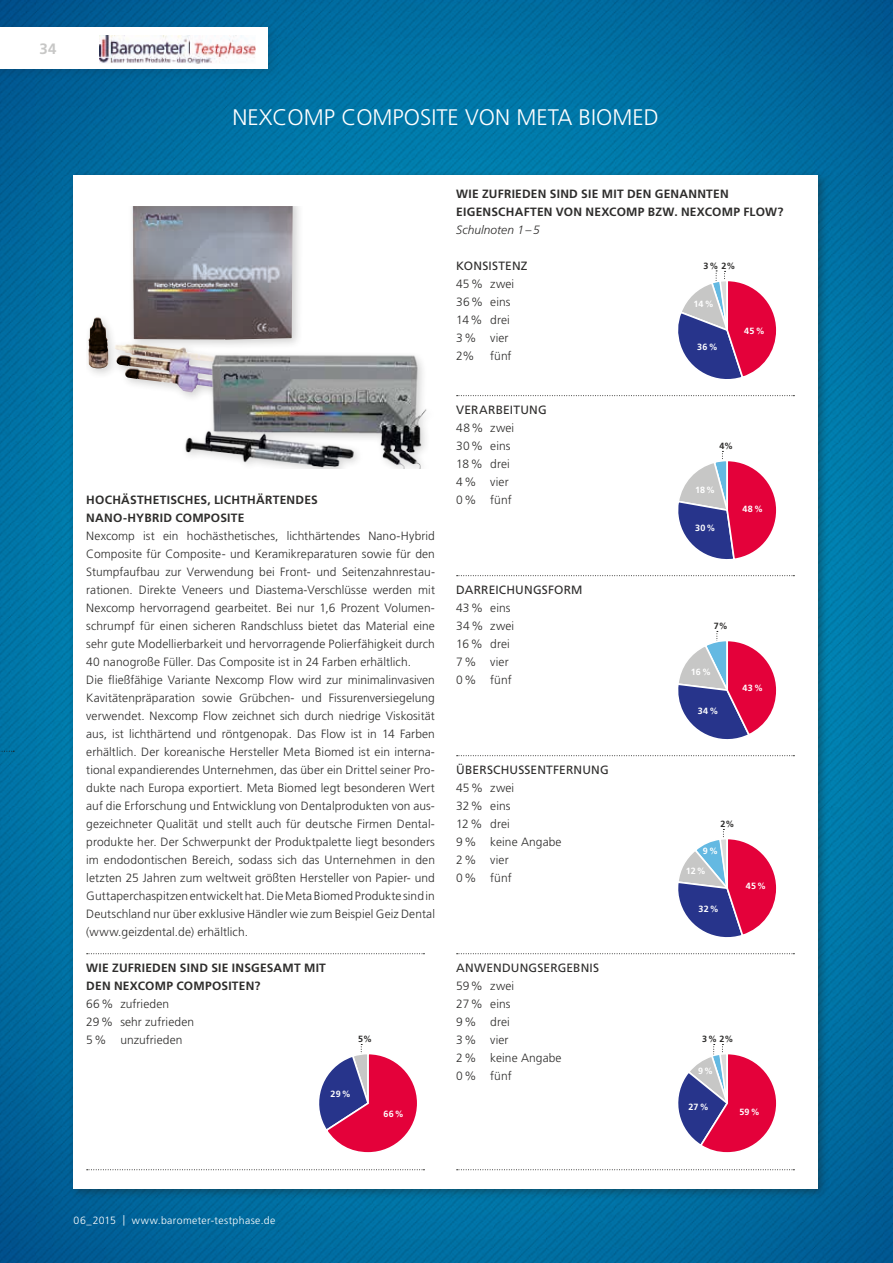
<style>
.page{position:relative;width:893px;height:1263px;background:#fff}
.page>*{position:absolute;margin:0;border:0;box-sizing:border-box;transform-origin:0 0}
.t1{font:300 22.5px "Frutiger LT Std";color:#fff}
.t2{font:700 15px "Frutiger LT Std";color:#c7c7c6}
.t3{font:300 12px/18px "Frutiger LT Std";letter-spacing:.005em;color:#2e2d2c}
.t4{font:700 12px/18px "Frutiger LT Std";letter-spacing:.02em;color:#2e2d2c}
.t5{font:12px "Frutiger LT Std";letter-spacing:.015em;color:#2e2d2c}
.t6{font:italic 300 12px "Frutiger LT Std";letter-spacing:.005em;color:#2e2d2c}
.t7{font:300 10.5px "Frutiger LT Std";letter-spacing:.04em;color:#fff}
.t8{font:700 9px "Frutiger LT Std";letter-spacing:.025em;color:#fff}
.t9{font:700 9px "Frutiger LT Std";color:#2e2d2c}
</style>
<div class="page">
<img style="left:0;top:0;width:893px;height:1263px">
<div style="left:0;top:22px;width:279px;height:58px;background:#1d1d1b;opacity:.14"></div>
<div style="left:0;top:28px;width:268px;height:41px;background:#fff"></div>
<img style="left:100px;top:36px;width:155px;height:28px">
<div style="left:68px;top:170px;width:761px;height:1030px;background:#1d1d1b;opacity:.4"></div>
<div style="left:74px;top:176px;width:744px;height:1013px;background:#fff"></div>
<svg style="left:87px;top:953px;width:337px;height:1px"></svg>
<svg style="left:87px;top:1169px;width:337px;height:1px"></svg>
<svg style="left:457px;top:395px;width:337px;height:1px"></svg>
<svg style="left:457px;top:575px;width:337px;height:1px"></svg>
<svg style="left:457px;top:755px;width:337px;height:1px"></svg>
<svg style="left:457px;top:953px;width:337px;height:1px"></svg>
<svg style="left:457px;top:1169px;width:337px;height:1px"></svg>
<div style="left:86px;top:206px;width:218px;height:204px;background:#1d1d1b;opacity:.2"></div>
<img style="left:88px;top:206px;width:205px;height:193px">
<img style="left:169px;top:328px;width:258px;height:140px">
<svg style="left:678px;top:271px;width:99px;height:108px"></svg>
<svg style="left:319px;top:1044px;width:98px;height:109px"></svg>
<svg style="left:678px;top:1044px;width:99px;height:109px"></svg>
<svg style="left:678px;top:631px;width:99px;height:109px"></svg>
<svg style="left:678px;top:451px;width:99px;height:108px"></svg>
<svg style="left:0;top:751px;width:14px;height:1px"></svg>
<svg style="left:678px;top:829px;width:99px;height:109px"></svg>
<p class="t2" style="left:40px;top:40px;width:18px">34</p>
<h1 class="t1" style="left:233px;top:104px;width:428px">Nexcomp Composite von M eta Biomed</h1>
<p class="t4" style="left:86px;top:491px;width:233px">HOCHÄSTH ETISCH ES, LICHTHÄRTENDES<br>NANO-HYBRID COMPOSITE</p>
<p class="t3" style="left:86px;top:527px;width:350px">Nexcomp ist ein hochästhetisches, lichthärtendes Nano-Hybrid Composite für Composite- und Keramikreparaturen sowie für den Stumpfaufbau zur Verwendung bei Front- und Seitenzahnrestau&shy;rationen. Direkte Veneers und Diastema-Verschlüsse werden mit Nexcomp hervorragend gearbeitet. Bei nur 1,6 Prozent Volumen&shy;schrumpf für einen sicheren Randschluss bietet das Material eine sehr gute Modellierbarkeit und hervorragende Polierfähigkeit durch 40 nanogroße Füller. Das Composite ist in 24 Farben erhältlich.<br>Die fließfähige Variante Nexcomp Flow wird zur minimalinvasiven Kavitätenpräparation sowie Grübchen- und Fissurenversiegelung verwendet. Nexcomp Flow zeichnet sich durch niedrige Viskosität aus, ist lichthärtend und röntgenopak. Das Flow ist in 14 Farben erhältlich. Der koreanische Hersteller Meta Biomed ist ein interna&shy;tional expandierendes Unternehmen, das über ein Drittel seiner Pro&shy;dukte nach Europa exportiert. M eta Biomed legt besonderen Wert auf die Erforschung und Entwicklung von Dentalprodukten von aus&shy;gezeichneter Qualität und stellt auch für deutsche Firmen Dental&shy;produkte her. Der Schwerpunkt der Produktpalette liegt besonders im endodontischen Bereich, sodass sich das Unternehmen in den letzten 25 Jahren zum weltweit größten Hersteller von Papier- und Guttaperchaspitzen entwickelt hat. Die M eta Biomed Produkte sind in Deutschland nur über exklusive Händler wie zum Beispiel Geiz Dental (www.geizdental.de) erhältlich.</p>
<p class="t4" style="left:86px;top:959px;width:241px">WIE ZUFRIEDEN SIND SIE INSGESAMT MIT<br>DEN NEXCOMP COMPOSITEN?</p>
<p class="t3" style="left:86px;top:995px;width:109px">66% zufrieden<br>29% sehr zufrieden<br>5% unzufrieden</p>
<p class="t9" style="left:358px;top:1034px;width:15px">5%</p>
<p class="t8" style="left:331px;top:1089px;width:22px">29%</p>
<p class="t8" style="left:383px;top:1108px;width:22px">66%</p>
<p class="t4" style="left:456px;top:185px;width:329px">WIE ZUFRIEDEN SIND SIE MIT DEN GENANNTEN<br>EIGENSCHAFTEN VON NEXCOMP BZW. NEXCOMP FLOW?</p>
<p class="t6" style="left:456px;top:223px;width:85px">Schulnoten 1–5</p>
<p class="t5" style="left:456px;top:259px;width:73px">KONSISTENZ</p>
<p class="t3" style="left:456px;top:275px;width:59px">45% zwei<br>36% eins<br>14% drei<br>3% vier<br>2%</p>
<p class="t9" style="left:703px;top:261px;width:33px">3% 2%</p>
<p class="t8" style="left:694px;top:299px;width:22px">14%</p>
<p class="t8" style="left:744px;top:326px;width:22px">45%</p>
<p class="t8" style="left:697px;top:342px;width:22px">36%</p>
<p class="t3" style="left:490px;top:347px;width:23px">fünf</p>
<p class="t5" style="left:456px;top:403px;width:92px">VERARBEITUNG</p>
<p class="t3" style="left:456px;top:419px;width:59px">48% zwei<br>30% eins<br>18% drei<br>4% vier<br>0% fünf</p>
<p class="t5" style="left:456px;top:583px;width:128px">DARREICHUNGSFORM</p>
<p class="t3" style="left:456px;top:599px;width:59px">43% eins<br>34% zwei<br>16% drei<br>7% vier<br>0% fünf</p>
<p class="t5" style="left:456px;top:763px;width:154px">ÜBERSCHUSSENTFERNUNG</p>
<p class="t3" style="left:456px;top:779px;width:107px">45% zwei<br>32% eins<br>12% drei<br>9% keine Angabe<br>2% vier<br>0% fünf</p>
<p class="t5" style="left:456px;top:961px;width:144px">ANWENDUNGSERGEBNIS</p>
<p class="t3" style="left:456px;top:977px;width:107px">59% zwei<br>27% eins<br>9% drei<br>3% vier<br>2% keine Angabe<br>0% fünf</p>
<p class="t9" style="left:719px;top:441px;width:15px">4%</p>
<p class="t8" style="left:695px;top:484px;width:22px">18%</p>
<p class="t8" style="left:695px;top:522px;width:22px">30%</p>
<p class="t8" style="left:742px;top:503px;width:22px">48%</p>
<p class="t9" style="left:714px;top:621px;width:15px">7%</p>
<p class="t8" style="left:691px;top:667px;width:22px">16%</p>
<p class="t8" style="left:698px;top:705px;width:22px">34%</p>
<p class="t8" style="left:742px;top:682px;width:22px">43%</p>
<p class="t9" style="left:720px;top:819px;width:15px">2%</p>
<p class="t8" style="left:703px;top:845px;width:17px">9%</p>
<p class="t8" style="left:686px;top:866px;width:22px">12%</p>
<p class="t8" style="left:699px;top:904px;width:22px">32%</p>
<p class="t8" style="left:746px;top:880px;width:22px">45%</p>
<p class="t9" style="left:702px;top:1034px;width:33px">3% 2%</p>
<p class="t8" style="left:698px;top:1066px;width:17px">9%</p>
<p class="t8" style="left:689px;top:1101px;width:22px">27%</p>
<p class="t8" style="left:739px;top:1107px;width:22px">59%</p>
<p class="t7" style="left:74px;top:1214px;width:203px">06_2015 | www.barometer-testphase.de</p>
</div>
